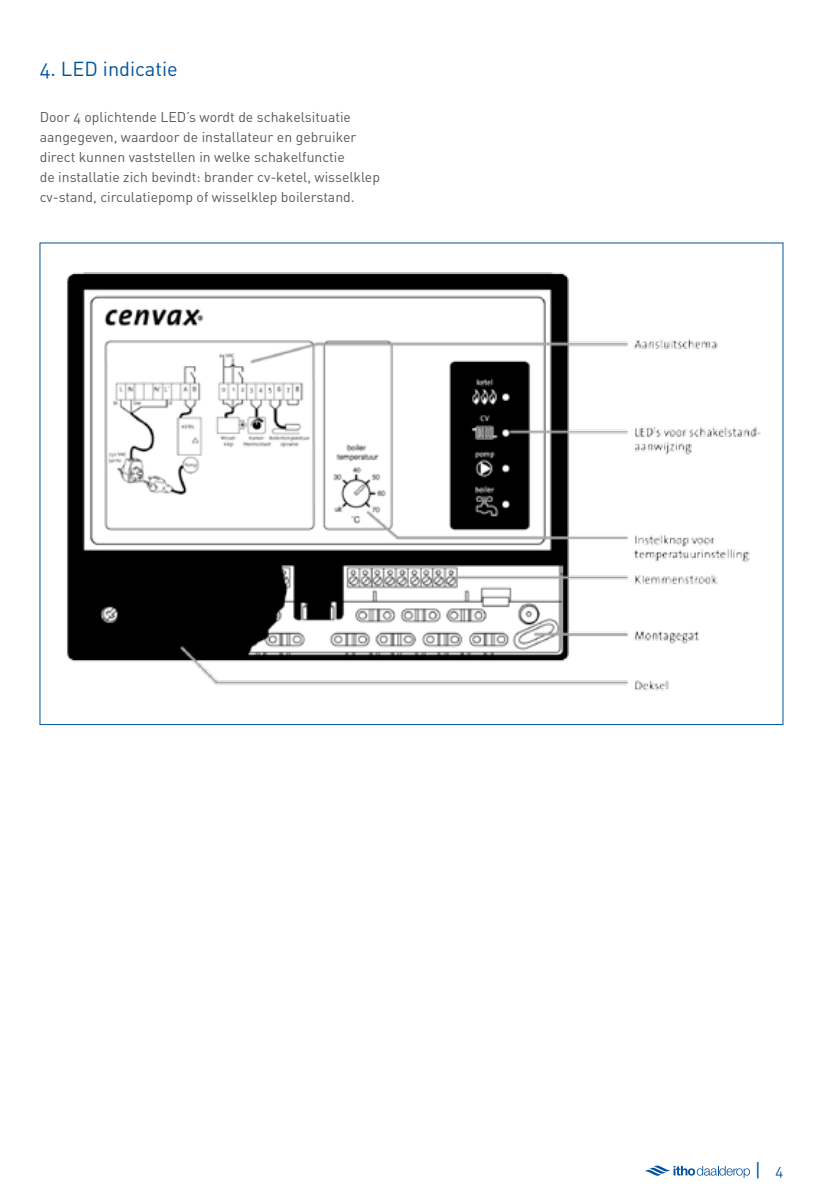
<style>
.page{position:relative;width:840px;height:1191px;background:#fff}
.page>*{position:absolute;margin:0;border:0;box-sizing:border-box;transform-origin:0 0}
.t1{font:20px "DIN Regular Alternate";color:#00539b}
.t2{font:19.2px "DIN Regular Alternate";color:#00539b}
.t3{font:14px/20px "DIN Regular Alternate";color:#58595b}
.s1{font-size:14.4px}
</style>
<div class="page">
<svg style="left:644px;top:1165px;width:105px;height:13px"></svg>
<img style="left:66px;top:272px;width:695px;height:419px">
<h1 class="t1" style="left:40px;top:56px;width:139px">4. LED indicatie</h1>
<p class="t3" style="left:40px;top:106px;width:341px">Door 4 oplichtende LED’s wordt de schakelsituatie aangegeven, waardoor de installateur en gebruiker direct kunnen vaststellen in welke schakelfunctie<br>de installatie zich bevindt: brander cv-ketel, wisselklep cv-stand, circulatiepomp of wisselklep boilerstand.</p>
<h2 class="t2" style="left:754px;top:1158px;width:30px">| <span class="s1">4</span></h2>
</div>
